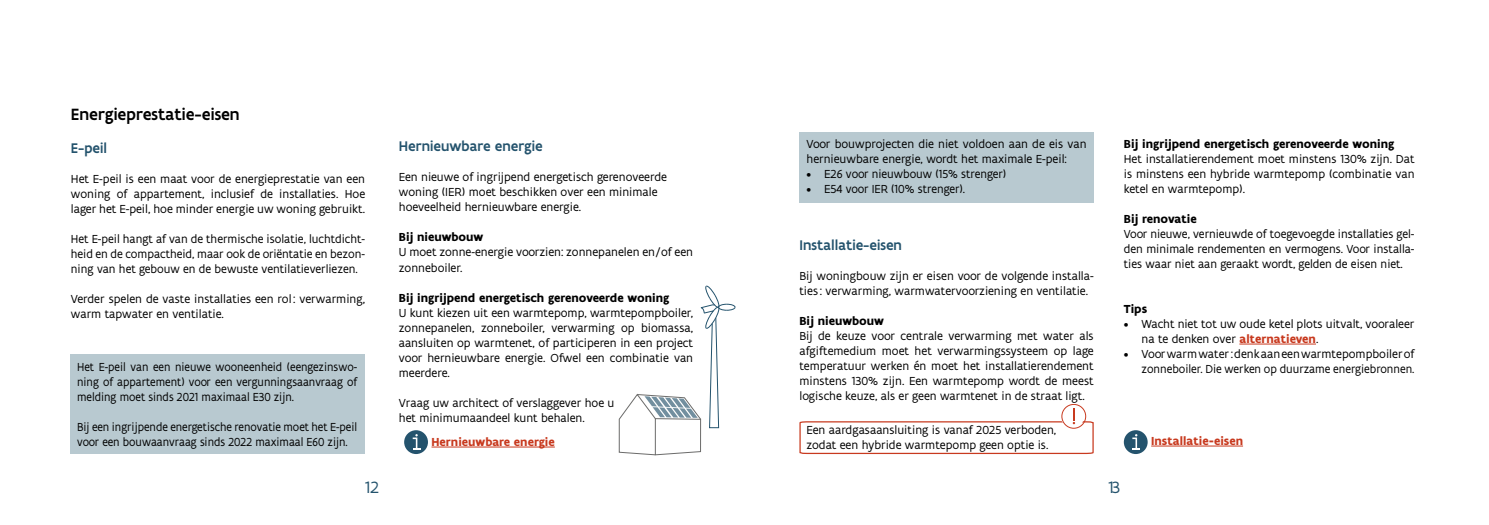
<style>
.page{position:relative;width:1489px;height:525px;background:#fff}
.page>*{position:absolute;margin:0;border:0;box-sizing:border-box;transform-origin:0 0}
.t1{font:500 17.5px "Flanders Art Sans";color:#000}
.t2{font:17.5px "Flanders Art Sans";color:#24536d}
.t3{font:500 15px "Flanders Art Sans";color:#24536d}
.t4{font:12.5px/15px "Flanders Art Sans";color:#000}
.t5{font:12.5px/15px "Flanders Art Sans";color:#000;text-align:justify;scale:.94 1}
.t6{font:700 12.5px "Flanders Art Sans";color:#000}
.t7{font:700 12.5px "Flanders Art Sans";color:#c83a1f}
.s1{font-weight:700;color:#c83a1f}
</style>
<div class="page">
<div style="left:70px;top:354px;width:294px;height:100px;background:#b8c9d0"></div>
<div style="left:799px;top:132px;width:294px;height:70px;background:#b8c9d0"></div>
<div style="left:404px;top:430px;width:24px;height:24px;background:#24536d;border-radius:50%"></div>
<svg style="left:412px;top:434px;width:8px;height:16px"></svg>
<svg style="left:619px;top:285px;width:116px;height:170px"></svg>
<div style="left:1123px;top:430px;width:24px;height:24px;background:#24536d;border-radius:50%"></div>
<svg style="left:1132px;top:434px;width:8px;height:16px"></svg>
<div style="left:1061px;top:404px;width:24px;height:24px;border:1px solid #c83a1f;border-radius:50%"></div>
<svg style="left:799px;top:408px;width:295px;height:46px"></svg>
<hr style="left:431px;top:446px;width:124px;height:1px;background:#c83a1f">
<hr style="left:1151px;top:445px;width:91px;height:1px;background:#c83a1f">
<hr style="left:1239px;top:343px;width:76px;height:1px;background:#c83a1f">
<h1 class="t1" style="left:71px;top:103px;width:170px">Energieprestatie-eisen</h1>
<p class="t3" style="left:71px;top:138px;width:38px">E-peil</p>
<p class="t4" style="left:71px;top:171px;width:296px;text-align:justify">Het E-peil is een maat voor de energieprestatie van een woning of appartement, inclusief de installaties. Hoe lager het E-peil, hoe minder energie uw woning gebruikt.</p>
<p class="t4" style="left:71px;top:231px;width:296px;text-align:justify">Het E-peil hangt af van de thermische isolatie, luchtdicht&shy;heid en de compactheid, maar ook de oriëntatie en bezon&shy;ning van het gebouw en de bewuste ventilatieverliezen.</p>
<p class="t4" style="left:71px;top:291px;width:296px">Verder spelen de vaste installaties een rol : verwarming, warm tapwater en ventilatie.</p>
<p class="t5" style="left:77px;top:359px;width:299px">Het E-peil van een nieuwe wooneenheid (eengezinswo&shy;ning of appartement) voor een vergunningsaanvraag of melding moet sinds 2021 maximaal E30 zijn.</p>
<p class="t5" style="left:77px;top:419px;width:299px">Bij een ingrijpende energetische renovatie moet het E-peil voor een bouwaanvraag sinds 2022 maximaal E60 zijn.</p>
<p class="t6" style="left:1123px;top:136px;width:272px">Bij ingrijpend energetisch gerenoveerde woning</p>
<p class="t4" style="left:1123px;top:151px;width:292px;text-align:justify">Het installatierendement moet minstens 130% zijn. Dat is minstens een hybride warmtepomp (combinatie van ketel en warmtepomp).</p>
<p class="t6" style="left:1123px;top:211px;width:74px">Bij renovatie</p>
<p class="t4" style="left:1123px;top:226px;width:292px;text-align:justify">Voor nieuwe, vernieuwde of toegevoegde installaties gel&shy;den minimale rendementen en vermogens. Voor installa&shy;ties waar niet aan geraakt wordt, gelden de eisen niet.</p>
<p class="t6" style="left:1123px;top:301px;width:25px">Tips</p>
<p class="t4" style="left:1141px;top:316px;width:274px;text-indent:-18px">• Wacht niet tot uw oude ketel plots uitvalt, vooraleer na te denken over <span class="s1">alternatieven</span>.</p>
<p class="t4" style="left:1123px;top:346px;width:292px;text-align:right">• Voor warm water: denk aan een warmtepompboiler of zonneboiler. Die werken op duurzame energiebronnen.</p>
<p class="t4" style="left:806px;top:136px;width:281px">Voor bouwprojecten die niet voldoen aan de eis van hernieuwbare energie, wordt het maximale E-peil:</p>
<p class="t4" style="left:806px;top:166px;width:201px">• E26 voor nieuwbouw (15% strenger)</p>
<p class="t4" style="left:806px;top:181px;width:160px">• E54 voor IER (10% strenger).</p>
<p class="t3" style="left:399px;top:137px;width:145px">Hernieuwbare energie</p>
<p class="t4" style="left:399px;top:169px;width:270px">Een nieuwe of ingrijpend energetisch gerenoveerde woning (IER) moet beschikken over een minimale hoeveelheid hernieuwbare energie.</p>
<p class="t6" style="left:399px;top:229px;width:86px">Bij nieuwbouw</p>
<p class="t4" style="left:399px;top:244px;width:296px">U moet zonne-energie voorzien: zonnepanelen en/of een zonneboiler.</p>
<p class="t6" style="left:399px;top:289px;width:272px">Bij ingrijpend energetisch gerenoveerde woning</p>
<p class="t4" style="left:399px;top:304px;width:296px;text-align:justify">U kunt kiezen uit een warmtepomp, warmtepompboiler, zonnepanelen, zonneboiler, verwarming op biomassa, aansluiten op warmtenet, of participeren in een project voor hernieuwbare energie. Ofwel een combinatie van meerdere.</p>
<p class="t4" style="left:399px;top:394px;width:217px">Vraag uw architect of verslaggever hoe u het minimumaandeel kunt behalen.</p>
<p class="t3" style="left:799px;top:236px;width:104px">Installatie-eisen</p>
<p class="t4" style="left:799px;top:268px;width:296px">Bij woningbouw zijn er eisen voor de volgende installa&shy;ties : verwarming, warmwatervoorziening en ventilatie.</p>
<p class="t6" style="left:799px;top:313px;width:86px">Bij nieuwbouw</p>
<p class="t4" style="left:799px;top:328px;width:296px;text-align:justify">Bij de keuze voor centrale verwarming met water als afgiftemedium moet het verwarmingssysteem op lage temperatuur werken én moet het installatierendement minstens 130% zijn. Een warmtepomp wordt de meest logische keuze, als er geen warmtenet in de straat ligt.</p>
<p class="t4" style="left:806px;top:422px;width:251px">Een aardgasaansluiting is vanaf 2025 verboden,</p>
<p class="t7" style="left:431px;top:433px;width:125px">Hernieuwbare energie</p>
<p class="t4" style="left:806px;top:437px;width:243px">zodat een hybride warmtepomp geen optie is.</p>
<p class="t7" style="left:1151px;top:432px;width:93px">Installatie-eisen</p>
<h1 class="t2" style="left:365px;top:476px;width:15px">12</h1>
<h1 class="t2" style="left:1108px;top:476px;width:13px">13</h1>
</div>
